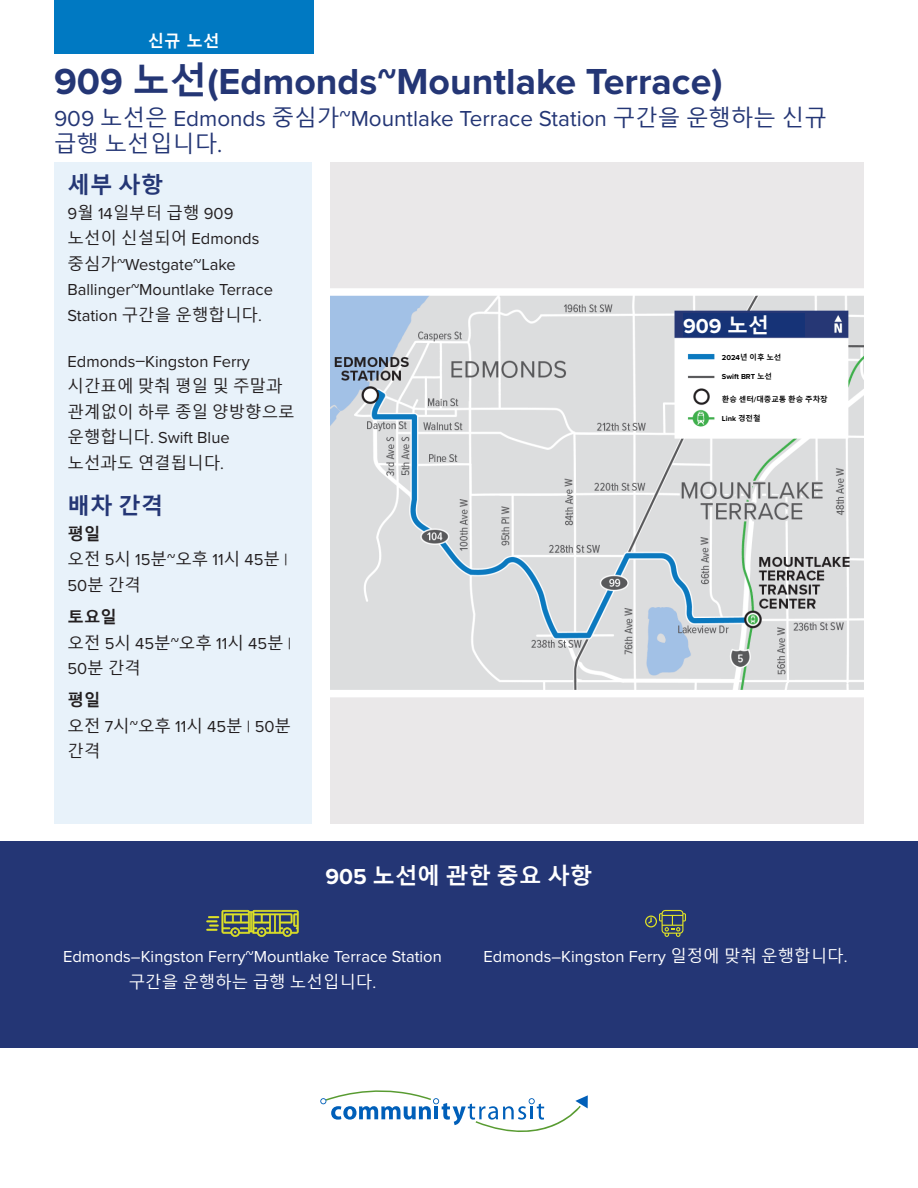
<style>
.page{position:relative;width:918px;height:1188px;background:#fff}
.page>*{position:absolute;margin:0;border:0;box-sizing:border-box;transform-origin:0 0}
.t1{font:700 37.5px "Proxima Nova";color:#243675}
.t2{font:22.5px/25.5px "Proxima Nova";color:#243675}
.t3{font:700 22.5px "Malgun Gothic";color:#fff}
.t4{font:700 22.5px "Malgun Gothic";color:#243675}
.t5{font:700 21px "Proxima Nova";color:#fff}
.Body_No_Space_After{font:16.5px/25.5px "Malgun Gothic";color:#231f20}
.Callout{font:16.5px/25.5px "Proxima Nova";color:#fff;text-align:center}
.t6{font:16.5px/25.5px "Proxima Nova";color:#231f20}
.t7{font:700 16.5px "Malgun Gothic";color:#231f20}
.t8{font:700 16.5px "Malgun Gothic";color:#fff}
.t9{font:700 7.5px "Malgun Gothic";color:#000}
.t10{font:700 7.5px "Proxima Nova";color:#000}
.s1{font-family:"Malgun Gothic"}
.s2{font-family:"Proxima Nova"}
</style>
<div class="page">
<svg style="left:320px;top:1090px;width:268px;height:42px"></svg>
<div style="left:54px;top:0;width:259px;height:54px;background:#0079c2"></div>
<div style="left:330px;top:162px;width:534px;height:661px;background:#eae8e9"></div>
<div style="left:54px;top:162px;width:258px;height:661px;background:#e8f2fa"></div>
<div style="left:0;top:841px;width:918px;height:207px;background:#243675"></div>
<svg style="left:206px;top:910px;width:93px;height:27px"></svg>
<svg style="left:645px;top:910px;width:41px;height:27px"></svg>
<svg style="left:330px;top:288px;width:534px;height:409px"></svg>
<div style="left:683px;top:313px;width:122px;height:24px;background:#163377"></div>
<div style="left:722px;top:343px;width:118px;height:88px;background:#fff"></div>
<p class="t8" style="left:148px;top:31px;width:73px">신규 노선</p>
<h1 class="t1" style="left:54px;top:54px;width:670px">909 <span class="s1">노선</span>(Edmonds~Mountlake Terrace)</h1>
<h3 class="t2" style="left:54px;top:105px;width:774px">909 <span class="s1">노선은</span> Edmonds <span class="s1">중심가</span>~Mountlake Terrace Station <span class="s1">구간을 운행하는 신규 급행 노선입니다</span>.</h3>
<h3 class="t4" style="left:68px;top:172px;width:97px">세부 사항</h3>
<p class="t6" style="left:68px;top:200px;width:207px">9<span class="s1">월</span> 14<span class="s1">일부터 급행</span> 909 <span class="s1">노선이 신설되어</span> Edmonds <span class="s1">중심가</span>~Westgate~Lake<br>Ballinger~Mountlake Terrace<br>Station <span class="s1">구간을 운행합니다</span>.</p>
<p class="Body_No_Space_After" style="left:68px;top:348px;width:229px"><span class="s2">Edmonds–Kingston Ferry </span>시간표에 맞춰 평일 및 주말과 관계없이 하루 종일 양방향으로 운행합니다<span class="s2">. Swift Blue </span>노선과도 연결됩니다<span class="s2">.</span></p>
<h3 class="t4" style="left:68px;top:493px;width:97px">배차 간격</h3>
<p class="t7" style="left:68px;top:524px;width:34px">평일</p>
<p class="Body_No_Space_After" style="left:68px;top:547px;width:222px">오전 <span class="s2">5</span>시 <span class="s2">15</span>분<span class="s2">~</span>오후 <span class="s2">11</span>시 <span class="s2">45</span>분 <span class="s2">|<br>50</span>분 간격</p>
<p class="t7" style="left:68px;top:607px;width:51px">토요일</p>
<p class="Body_No_Space_After" style="left:68px;top:630px;width:225px">오전 <span class="s2">5</span>시 <span class="s2">45</span>분<span class="s2">~</span>오후 <span class="s2">11</span>시 <span class="s2">45</span>분 <span class="s2">|<br>50</span>분 간격</p>
<p class="t7" style="left:68px;top:691px;width:34px">평일</p>
<p class="Body_No_Space_After" style="left:68px;top:714px;width:225px">오전 <span class="s2">7</span>시<span class="s2">~</span>오후 <span class="s2">11</span>시 <span class="s2">45</span>분 <span class="s2">| 50</span>분 간격</p>
<h3 class="t3" style="left:326px;top:863px;width:268px"><span class="s2">905</span> 노선에 관한 중요 사항</h3>
<h3 class="t5" style="left:683px;top:310px;width:87px">909 <span class="s1">노선</span></h3>
<h3 class="t9" style="left:722px;top:353px;width:61px"><span class="s2">2024</span>년 이후 노선</h3>
<h3 class="t10" style="left:722px;top:371px;width:52px">Swift BRT <span class="s1">노선</span></h3>
<h3 class="t9" style="left:722px;top:394px;width:107px">환승 센터<span class="s2">/</span>대중교통 환승 주차장</h3>
<h3 class="t10" style="left:722px;top:412px;width:40px">Link <span class="s1">경전철</span></h3>
<p class="Callout" style="left:63px;top:943px;width:380px">Edmonds–Kingston Ferry~Mountlake Terrace Station <span class="s1">구간을 운행하는 급행 노선입니다</span>.</p>
<p class="Callout" style="left:484px;top:943px;width:366px">Edmonds–Kingston Ferry <span class="s1">일정에 맞춰 운행합니다</span>.</p>
</div>
